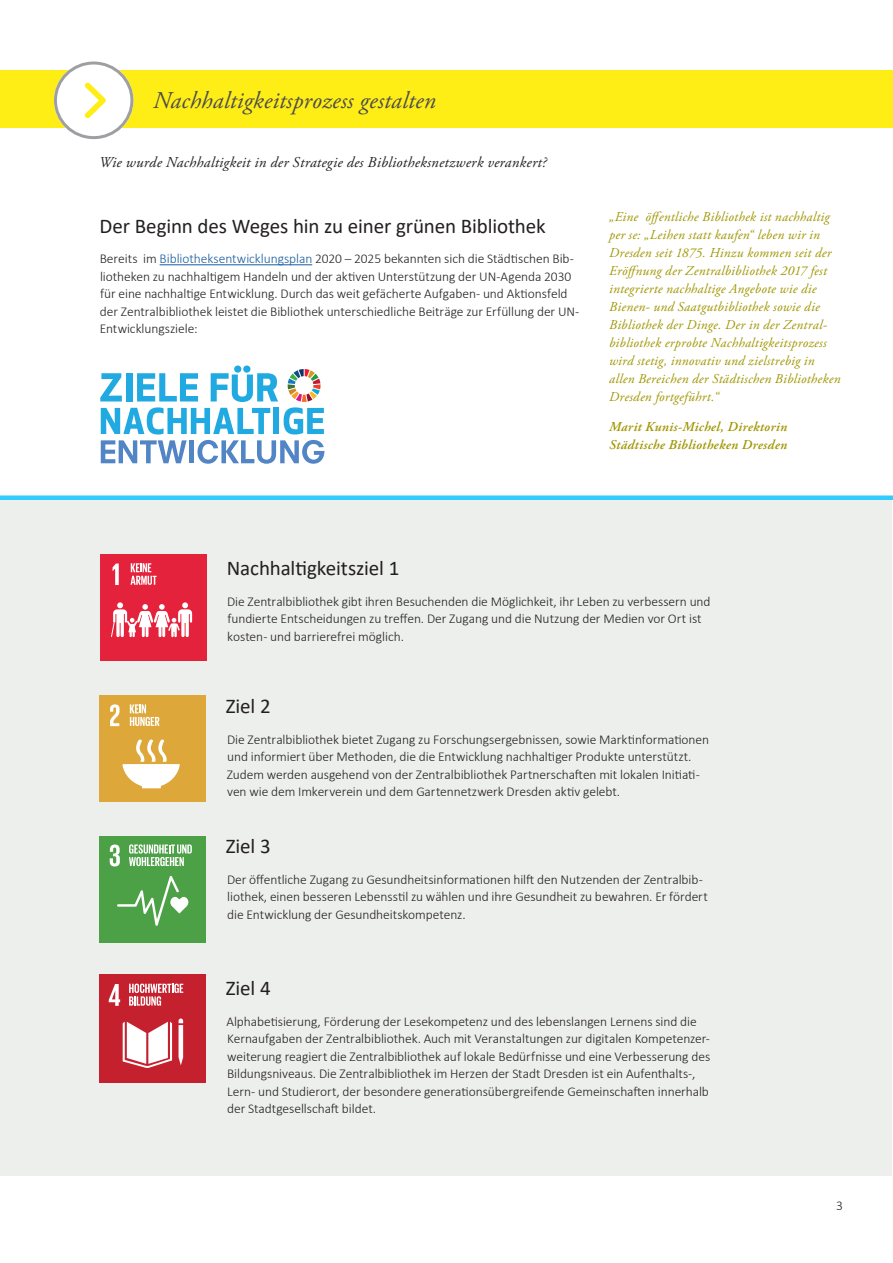
<style>
.page{position:relative;width:893px;height:1263px;background:#fff}
.page>*{position:absolute;margin:0;border:0;box-sizing:border-box;transform-origin:0 0}
._15_Marginalien{font:italic 24px "Adobe Garamond Pro";letter-spacing:.01em;color:#4b4c4d}
._15_Überschrift_Zwei{font:21px "Calibri";letter-spacing:-.01em;color:#231f20}
._15_Marginalien-2{font:italic 15px "Adobe Garamond Pro";letter-spacing:.02em;color:#231f20}
._15_Mengentext_A4{font:300 13.5px/17.5px "Calibri";letter-spacing:-.005em;color:#231f20}
._15_Marginalien-3{font:italic 13.5px/18px "Adobe Garamond Pro";letter-spacing:.02em;color:#a09600}
._15_Marginalien-4{font:italic 600 13.5px/18px "Adobe Garamond Pro";letter-spacing:.025em;color:#a09600}
.s1{color:#175d9e}
</style>
<div class="page">
<div style="left:1px;top:496px;width:891px;height:679px;background:#edefed"></div>
<div style="left:0;top:71px;width:893px;height:57px;background:#ffed16"></div>
<svg style="left:54px;top:61px;width:79px;height:78px"></svg>
<hr style="left:160px;top:264px;width:152px;height:1px;background:#175d9e">
<div style="left:100px;top:555px;width:107px;height:106px;background:#e5223b"></div>
<svg style="left:113px;top:563px;width:6px;height:22px"></svg>
<svg style="left:111px;top:602px;width:81px;height:35px"></svg>
<svg style="left:131px;top:563px;width:26px;height:22px"></svg>
<div style="left:99px;top:696px;width:107px;height:106px;background:#dda739"></div>
<svg style="left:110px;top:704px;width:10px;height:22px"></svg>
<svg style="left:122px;top:739px;width:58px;height:49px"></svg>
<svg style="left:130px;top:704px;width:30px;height:22px"></svg>
<div style="left:99px;top:836px;width:107px;height:106px;background:#4ca045"></div>
<svg style="left:110px;top:844px;width:10px;height:22px"></svg>
<svg style="left:117px;top:876px;width:71px;height:50px"></svg>
<svg style="left:129px;top:844px;width:63px;height:22px"></svg>
<div style="left:99px;top:975px;width:106px;height:108px;background:#c5202e"></div>
<svg style="left:109px;top:984px;width:11px;height:22px"></svg>
<svg style="left:179px;top:1018px;width:4px;height:47px"></svg>
<svg style="left:123px;top:1022px;width:49px;height:46px"></svg>
<svg style="left:129px;top:983px;width:54px;height:23px"></svg>
<div style="left:0;top:495px;width:893px;height:5px;background:#3cf"></div>
<svg style="left:100px;top:365px;width:178px;height:69px"></svg>
<div style="left:274px;top:408px;width:5px;height:26px;background:#21aae1"></div>
<svg style="left:101px;top:440px;width:86px;height:23px"></svg>
<div style="left:189px;top:440px;width:5px;height:23px;background:#5185c5"></div>
<svg style="left:197px;top:440px;width:127px;height:24px"></svg>
<svg style="left:284px;top:369px;width:40px;height:65px"></svg>
<div style="left:54px;top:62px;width:79px;height:77px;border:3px solid #9d9fa2;border-radius:50%"></div>
<p class="_15_Marginalien" style="left:153px;top:86px;width:284px">Nachhaltigkeitsprozess gestalten</p>
<p class="_15_Marginalien-2" style="left:99px;top:153px;width:449px">Wie wurde Nachhaltigkeit in der Strategie des Bibliotheksnetzwerk verankert?</p>
<p class="_15_Überschrift_Zwei" style="left:100px;top:211px;width:448px">Der Beginn des Weges hin zu einer grünen Bibliothek</p>
<p class="_15_Mengentext_A4" style="left:100px;top:250px;width:481px">Bereits im <span class="s1">Bibliotheksentwicklungsplan</span> 2020 – 2025 bekannten sich die Städtischen Bib&shy;liotheken zu nachhaltigem Handeln und der aktiven Unterstützung der UN-Agenda 2030 für eine nachhaltige Entwicklung. Durch das weit gefächerte Aufgaben- und Aktionsfeld der Zentralbibliothek leistet die Bibliothek unterschiedliche Beiträge zur Erfüllung der UN-Entwicklungsziele:</p>
<p class="_15_Marginalien-3" style="left:609px;top:208px;width:233px">„Eine öffentliche Bibliothek ist nachhaltig per se: „Leihen statt kaufen“ leben wir in Dresden seit 1875. Hinzu kommen seit der Eröffnung der Zentralbibliothek 2017 fest integrierte nachhaltige Angebote wie die Bienen- und Saatgutbibliothek sowie die Bibliothek der Dinge. Der in der Zentral&shy;bibliothek erprobte Nachhaltigkeitsprozess wird stetig, innovativ und zielstrebig in allen Bereichen der Städtischen Bibliotheken Dresden fortgeführt.“</p>
<p class="_15_Marginalien-4" style="left:609px;top:418px;width:180px">Marit Kunis-Michel, Direktorin<br>Städtische Bibliotheken Dresden</p>
<p class="_15_Überschrift_Zwei" style="left:227px;top:554px;width:174px">Nachhaltigkeitsziel 1</p>
<p class="_15_Mengentext_A4" style="left:227px;top:592px;width:485px">Die Zentralbibliothek gibt ihren Besuchenden die Möglichkeit, ihr Leben zu verbessern und fundierte Entscheidungen zu treffen. Der Zugang und die Nutzung der Medien vor Ort ist kosten- und barrierefrei möglich.</p>
<p class="_15_Überschrift_Zwei" style="left:226px;top:691px;width:46px">Ziel 2</p>
<p class="_15_Mengentext_A4" style="left:227px;top:730px;width:484px">Die Zentralbibliothek bietet Zugang zu Forschungsergebnissen, sowie Marktinformationen und informiert über Methoden, die die Entwicklung nachhaltiger Produkte unterstützt.<br>Zudem werden ausgehend von der Zentralbibliothek Partnerschaften mit lokalen Initiati&shy;ven wie dem Imkerverein und dem Gartennetzwerk Dresden aktiv gelebt.</p>
<p class="_15_Überschrift_Zwei" style="left:226px;top:831px;width:46px">Ziel 3</p>
<p class="_15_Mengentext_A4" style="left:227px;top:870px;width:482px">Der öffentliche Zugang zu Gesundheitsinformationen hilft den Nutzenden der Zentralbib&shy;liothek, einen besseren Lebensstil zu wählen und ihre Gesundheit zu bewahren. Er fördert die Entwicklung der Gesundheitskompetenz.</p>
<p class="_15_Überschrift_Zwei" style="left:226px;top:973px;width:46px">Ziel 4</p>
<p class="_15_Mengentext_A4" style="left:226px;top:1012px;width:485px">Alphabetisierung, Förderung der Lesekompetenz und des lebenslangen Lernens sind die Kernaufgaben der Zentralbibliothek. Auch mit Veranstaltungen zur digitalen Kompetenzer&shy;weiterung reagiert die Zentralbibliothek auf lokale Bedürfnisse und eine Verbesserung des Bildungsniveaus. Die Zentralbibliothek im Herzen der Stadt Dresden ist ein Aufenthalts-, Lern- und Studierort, der besondere generationsübergreifende Gemeinschaften innerhalb der Stadtgesellschaft bildet.</p>
<p class="_15_Mengentext_A4" style="left:836px;top:1197px;width:8px">3</p>
</div>
